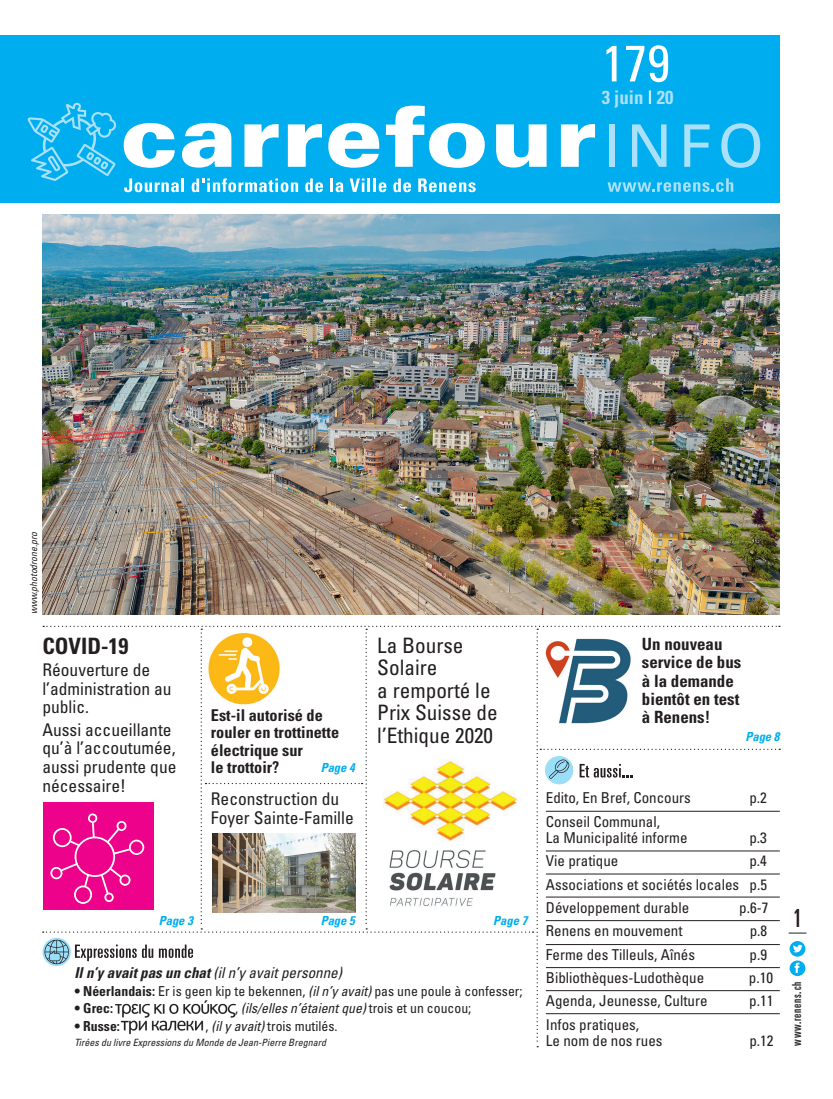
<style>
.page{position:relative;width:833px;height:1099px;background:#fff}
.page>*{position:absolute;margin:0;border:0;box-sizing:border-box;transform-origin:0 0}
.t1{font:condensed 51.25px "Univers LT Std";color:#fff}
.t2{font:ultra-condensed 25px "Univers LT Std";color:#231f20}
.CIR_Base{font:700 condensed 22.5px "Univers LT Std";color:#231f20}
.CIR_Base-2{font:condensed 21.25px/22.5px "Univers LT Std";color:#231f20}
.t3{font:700 condensed 18.75px "Univers LT Std";color:#aae0f9}
.CIR_Base-3{font:condensed 17.5px "Univers LT Std";color:#231f20}
.CIR_Base-4{font:700 condensed 16.88px "Univers LT Std";color:#231f20}
.CIR_Base-5{font:700 condensed 16.25px/17.5px "Univers LT Std";color:#231f20}
.CIR_Base-6{font:condensed 15px "Univers LT Std";color:#231f20}
.CIR_Base-7{font:italic condensed 15px "Univers LT Std";color:#231f20}
.CIR_Base-8{font:condensed 13.75px "Univers LT Std";color:#231f20}
.CIR_Base-9{font:italic condensed 13.75px "Univers LT Std";color:#231f20}
.CIR_Base-10{font:700 condensed 13.75px "Univers LT Std";color:#231f20}
.CIR_Base-11{font:italic 700 condensed 12.5px "Univers LT Std";color:#00aeef}
.t4{font:ultra-condensed 12.5px "Univers LT Std";letter-spacing:.06em;color:#231f20}
.CIR_Base-12{font:italic condensed 10px "Univers LT Std";color:#231f20}
.CIR_Base-13{font:italic condensed 9.62px "Univers LT Std";color:#231f20}
.s1{font-weight:400;color:#fff}
.s2{font-weight:700}
.s3{font-style:italic}
.s4{font-style:normal}
</style>
<div class="page">
<div style="left:0;top:35px;width:780px;height:168px;background:#00aeef"></div>
<svg style="left:561px;top:124px;width:34px;height:43px"></svg>
<svg style="left:244px;top:124px;width:35px;height:43px"></svg>
<svg style="left:124px;top:123px;width:51px;height:45px"></svg>
<svg style="left:386px;top:106px;width:99px;height:62px"></svg>
<svg style="left:288px;top:124px;width:34px;height:43px"></svg>
<svg style="left:496px;top:124px;width:50px;height:43px"></svg>
<svg style="left:328px;top:123px;width:51px;height:45px"></svg>
<svg style="left:182px;top:123px;width:49px;height:45px"></svg>
<svg style="left:28px;top:102px;width:88px;height:79px"></svg>
<svg style="left:607px;top:178px;width:126px;height:14px"></svg>
<svg style="left:124px;top:178px;width:60px;height:14px"></svg>
<svg style="left:192px;top:178px;width:106px;height:14px"></svg>
<svg style="left:305px;top:178px;width:18px;height:14px"></svg>
<hr style="left:330px;top:178px;width:3px;height:14px;background:#fff">
<svg style="left:336px;top:182px;width:7px;height:10px"></svg>
<svg style="left:350px;top:178px;width:14px;height:14px"></svg>
<hr style="left:367px;top:178px;width:3px;height:14px;background:#fff">
<hr style="left:373px;top:178px;width:3px;height:14px;background:#fff">
<svg style="left:379px;top:182px;width:7px;height:10px"></svg>
<svg style="left:393px;top:178px;width:18px;height:14px"></svg>
<svg style="left:418px;top:178px;width:58px;height:14px"></svg>
<div style="left:609px;top:124px;width:5px;height:43px;background:#aae0f9"></div>
<svg style="left:632px;top:124px;width:34px;height:43px"></svg>
<svg style="left:684px;top:124px;width:25px;height:43px"></svg>
<svg style="left:721px;top:123px;width:39px;height:45px"></svg>
<img style="left:43px;top:214px;width:737px;height:400px">
<svg style="left:43px;top:625px;width:737px;height:422px"></svg>
<img style="left:212px;top:833px;width:143px;height:79px">
<img style="left:206px;top:627px;width:82px;height:78px">
<img style="left:388px;top:896px;width:86px;height:12px">
<img style="left:389px;top:849px;width:98px;height:20px">
<img style="left:389px;top:872px;width:108px;height:19px">
<img style="left:378px;top:755px;width:147px;height:90px">
<img style="left:542px;top:633px;width:94px;height:97px">
<svg style="left:789px;top:941px;width:16px;height:15px"></svg>
<svg style="left:793px;top:944px;width:9px;height:8px"></svg>
<svg style="left:789px;top:960px;width:16px;height:16px"></svg>
<svg style="left:794px;top:962px;width:5px;height:10px"></svg>
<svg style="left:788px;top:932px;width:18px;height:1px"></svg>
<p class="t1" style="left:601px;top:31px;width:70px">179</p>
<p class="t3" style="left:601px;top:86px;width:73px">3 juin <span class="s1">I</span> 20</p>
<p class="CIR_Base-13" style="left:28px;top:614px;width:84px;rotate:-90deg">www.photodrone.pro</p>
<p class="CIR_Base" style="left:42px;top:631px;width:88px">COVID-19</p>
<p class="CIR_Base-3" style="left:42px;top:658px;width:109px">Réouverture de</p>
<p class="CIR_Base-3" style="left:42px;top:677px;width:131px">l’administration au</p>
<p class="CIR_Base-3" style="left:42px;top:696px;width:48px">public.</p>
<p class="CIR_Base-3" style="left:42px;top:718px;width:131px">Aussi accueillante</p>
<p class="CIR_Base-3" style="left:42px;top:737px;width:135px">qu’à l’accoutumée,</p>
<p class="CIR_Base-3" style="left:42px;top:755px;width:136px">aussi prudente que</p>
<p class="CIR_Base-3" style="left:42px;top:774px;width:85px">nécessaire!</p>
<p class="CIR_Base-5" style="left:211px;top:706px;width:130px">Est-il autorisé de rouler en trottinette électrique sur</p>
<p class="CIR_Base-5" style="left:211px;top:758px;width:70px">le trottoir?</p>
<p class="CIR_Base-3" style="left:211px;top:787px;width:130px">Reconstruction du</p>
<p class="CIR_Base-3" style="left:211px;top:806px;width:144px">Foyer Sainte-Famille</p>
<p class="CIR_Base-11" style="left:321px;top:759px;width:36px">Page 4</p>
<p class="CIR_Base-2" style="left:377px;top:633px;width:88px">La Bourse</p>
<p class="CIR_Base-2" style="left:377px;top:656px;width:62px">Solaire</p>
<p class="CIR_Base-2" style="left:377px;top:678px;width:122px">a remporté le<br>Prix Suisse de l’Ethique 2020</p>
<p class="CIR_Base-11" style="left:159px;top:913px;width:36px">Page 3</p>
<p class="CIR_Base-11" style="left:321px;top:913px;width:36px">Page 5</p>
<p class="CIR_Base-11" style="left:493px;top:913px;width:36px">Page 7</p>
<p class="CIR_Base-7" style="left:74px;top:963px;width:269px"><span class="s2">Il n’y avait pas un chat</span> (il n’y avait personne)</p>
<p class="CIR_Base-8" style="left:74px;top:981px;width:449px"><span class="s2">• Néerlandais:</span> Er is geen kip te bekennen, <span class="s3">(il n’y avait)</span> pas une poule à confesser;</p>
<p class="CIR_Base-10" style="left:74px;top:999px;width:40px">• Grec:</p>
<p class="CIR_Base-9" style="left:235px;top:999px;width:237px"><span class="s4">,</span> (ils/elles n’étaient que) <span class="s4">trois et un coucou;</span></p>
<p class="CIR_Base-10" style="left:74px;top:1017px;width:47px">• Russe:</p>
<p class="CIR_Base-8" style="left:205px;top:1017px;width:134px">, <span class="s3">(il y avait)</span> trois mutilés.</p>
<p class="CIR_Base-12" style="left:74px;top:1035px;width:253px">Tirées du livre Expressions du Monde de Jean-Pierre Bregnard</p>
<p class="CIR_Base-4" style="left:642px;top:634px;width:82px">Un nouveau</p>
<p class="CIR_Base-4" style="left:642px;top:652px;width:101px">service de bus</p>
<p class="CIR_Base-4" style="left:642px;top:670px;width:93px">à la demande</p>
<p class="CIR_Base-4" style="left:642px;top:688px;width:99px">bientôt en test</p>
<p class="CIR_Base-4" style="left:642px;top:706px;width:70px">à Renens!</p>
<p class="CIR_Base-11" style="left:745px;top:728px;width:36px">Page 8</p>
<p class="CIR_Base-6" style="left:546px;top:788px;width:146px">Edito, En Bref, Concours</p>
<p class="CIR_Base-6" style="left:749px;top:788px;width:19px">p.2</p>
<p class="CIR_Base-6" style="left:546px;top:811px;width:116px">Conseil Communal,</p>
<p class="CIR_Base-6" style="left:546px;top:828px;width:143px">La Municipalité informe</p>
<p class="CIR_Base-6" style="left:749px;top:828px;width:19px">p.3</p>
<p class="CIR_Base-6" style="left:546px;top:851px;width:74px">Vie pratique</p>
<p class="CIR_Base-6" style="left:749px;top:851px;width:19px">p.4</p>
<p class="CIR_Base-6" style="left:546px;top:874px;width:223px">Associations et sociétés locales p.5</p>
<p class="CIR_Base-6" style="left:546px;top:898px;width:145px">Développement durable</p>
<p class="CIR_Base-6" style="left:739px;top:898px;width:31px">p.6-7</p>
<p class="CIR_Base-6" style="left:546px;top:921px;width:138px">Renens en mouvement</p>
<p class="CIR_Base-6" style="left:750px;top:921px;width:19px">p.8</p>
<p class="CIR_Base-6" style="left:546px;top:944px;width:151px">Ferme des Tilleuls, Aînés</p>
<p class="CIR_Base-6" style="left:749px;top:944px;width:19px">p.9</p>
<p class="CIR_Base-6" style="left:546px;top:968px;width:160px">Bibliothèques-Ludothèque</p>
<p class="CIR_Base-6" style="left:749px;top:968px;width:26px">p.10</p>
<p class="CIR_Base-6" style="left:546px;top:991px;width:163px">Agenda, Jeunesse, Culture</p>
<p class="CIR_Base-6" style="left:749px;top:991px;width:26px">p.11</p>
<p class="CIR_Base-6" style="left:546px;top:1014px;width:95px">Infos pratiques,</p>
<p class="CIR_Base-6" style="left:546px;top:1030px;width:118px">Le nom de nos rues</p>
<p class="CIR_Base-6" style="left:749px;top:1030px;width:26px">p.12</p>
<p class="t2" style="left:793px;top:903px;width:11px">1</p>
<p class="t4" style="left:789px;top:1045px;width:65px;rotate:-90deg">www.renens.ch</p>
</div>
